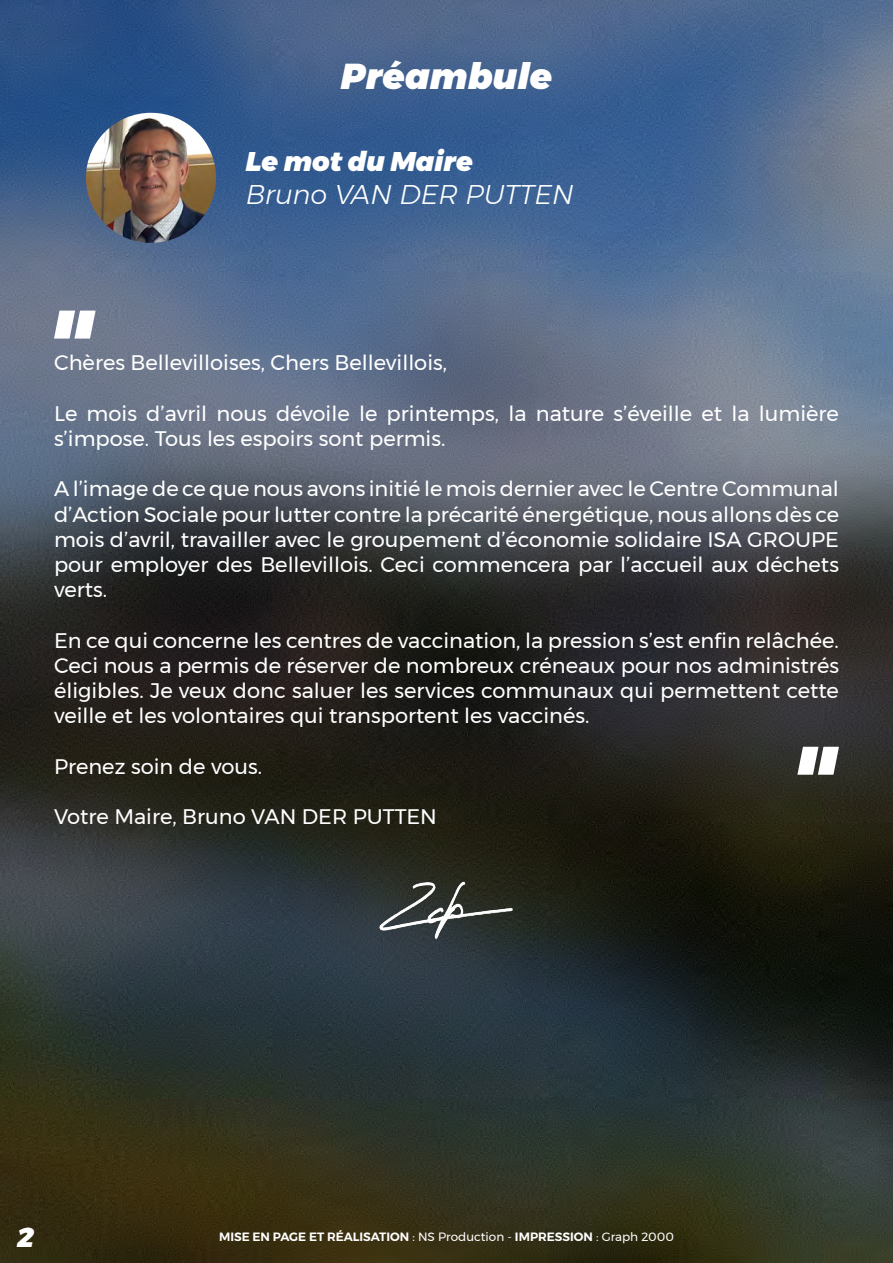
<style>
.page{position:relative;width:893px;height:1263px;background:#fff}
.page>*{position:absolute;margin:0;border:0;box-sizing:border-box;transform-origin:0 0}
.t1{font:italic 900 36px "Montserrat";color:#fff}
.t2{font:italic 300 27px "Montserrat";color:#fff}
.t3{font:italic 900 27px "Montserrat";color:#fff}
.t4{font:21px/25.2px "Montserrat";color:#fff;text-align:justify}
.t5{font:600 12px "Montserrat";color:#fff}
.s1{font-weight:400}
</style>
<div class="page">
<img style="left:0;top:0;width:893px;height:1263px">
<svg style="left:54px;top:311px;width:42px;height:28px"></svg>
<img style="left:86px;top:113px;width:130px;height:130px;border-radius:65px">
<img style="left:377px;top:865px;width:139px;height:79px">
<svg style="left:797px;top:747px;width:42px;height:28px"></svg>
<h1 class="t1" style="left:341px;top:46px;width:213px">Préambule</h1>
<p class="t3" style="left:246px;top:140px;width:229px">Le mot du Maire</p>
<p class="t2" style="left:246px;top:174px;width:329px">Bruno VAN DER PUTTEN</p>
<p class="t4" style="left:54px;top:350px;width:395px">Chères Bellevilloises, Chers Bellevillois,</p>
<p class="t4" style="left:54px;top:400px;width:786px">Le mois d’avril nous dévoile le printemps, la nature s’éveille et la lumière s’impose. Tous les espoirs sont permis.</p>
<p class="t4" style="left:54px;top:476px;width:786px">A l’image de ce que nous avons initié le mois dernier avec le Centre Communal d’Action Sociale pour lutter contre la précarité énergétique, nous allons dès ce mois d’avril, travailler avec le groupement d’économie solidaire ISA GROUPE pour employer des Bellevillois. Ceci commencera par l’accueil aux déchets verts.</p>
<p class="t4" style="left:54px;top:627px;width:786px">En ce qui concerne les centres de vaccination, la pression s’est enfin relâchée.<br>Ceci nous a permis de réserver de nombreux créneaux pour nos administrés éligibles. Je veux donc saluer les services communaux qui permettent cette veille et les volontaires qui transportent les vaccinés.</p>
<p class="t4" style="left:54px;top:753px;width:210px">Prenez soin de vous.</p>
<p class="t4" style="left:54px;top:804px;width:384px">Votre Maire, Bruno VAN DER PUTTEN</p>
<p class="t3" style="left:17px;top:1215px;width:20px">2</p>
<p class="t5" style="left:219px;top:1227px;width:456px">MISE EN PAGE ET RÉALISATION <span class="s1">: NS Production -</span> IMPRESSION <span class="s1">: Graph 2000</span></p>
</div>
